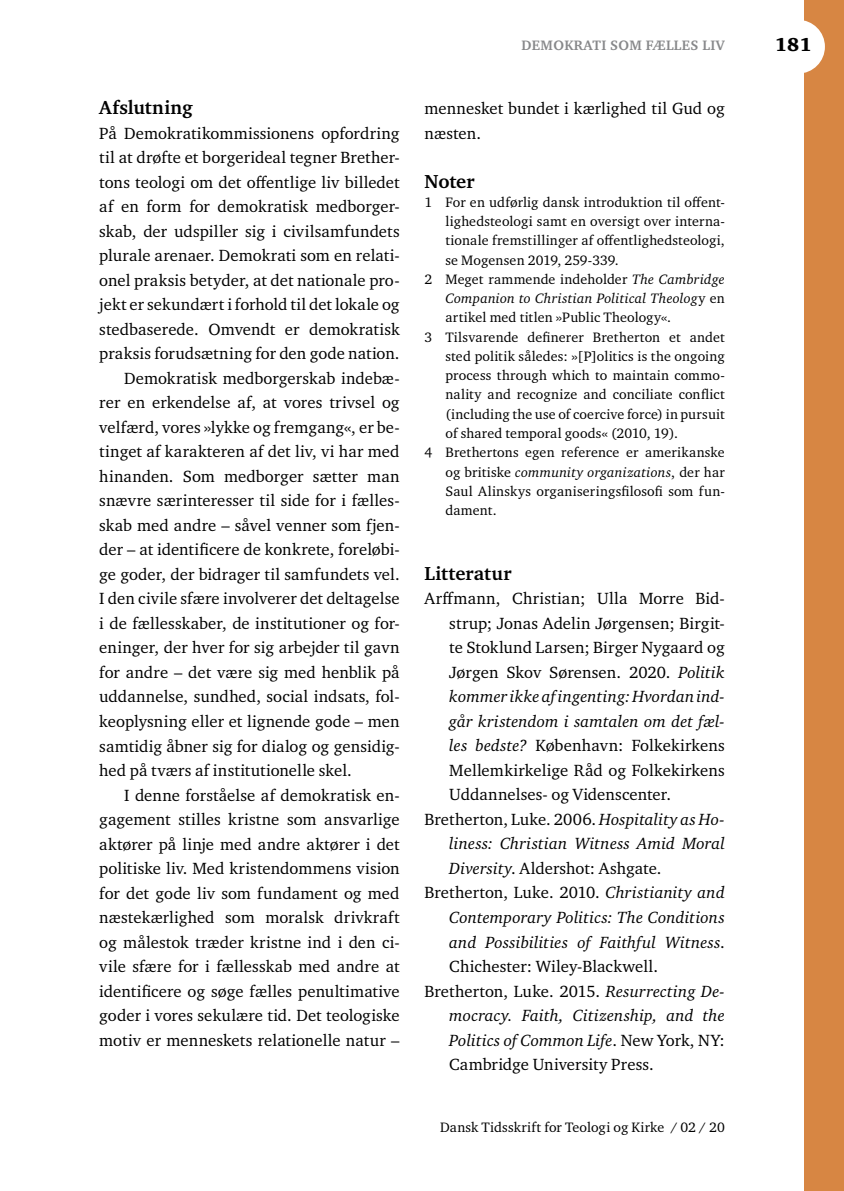
<style>
.page{position:relative;width:844px;height:1191px;background:#fff}
.page>*{position:absolute;margin:0;border:0;box-sizing:border-box;transform-origin:0 0}
.t1{font:700 19.25px "Charter ITC Std";letter-spacing:.01em;color:#000}
.t2{font:900 19.25px "Charter ITC Std";color:#000}
.t3{font:16.62px/24.5px "Charter ITC Std";letter-spacing:.005em;color:#000}
.t4{font:italic 16.62px "Charter ITC Std";letter-spacing:.01em;color:#000}
.t5{font:14px "Charter ITC Std";letter-spacing:.015em;color:#000}
.t6{font:italic 14px "Charter ITC Std";letter-spacing:.015em;color:#000}
.t7{font:700 14px "Charter ITC Std";letter-spacing:.025em;color:#87888a}
.s1{font-style:italic}
.s2{font-style:normal}
</style>
<div class="page">
<div style="left:804px;top:0;width:39px;height:1191px;background:#d78643"></div>
<div style="left:771px;top:20px;width:53px;height:54px;background:#fff;border-radius:50%"></div>
<p class="t1" style="left:99px;top:96px;width:95px">Afslutning</p>
<p class="t3" style="left:99px;top:120px;width:302px">På Demokratikommissionens opfordring</p>
<p class="t3" style="left:99px;top:145px;width:302px">til at drøfte et borgerideal tegner Brether-</p>
<p class="t3" style="left:99px;top:169px;width:302px">tons teologi om det offentlige liv billedet</p>
<p class="t3" style="left:99px;top:194px;width:302px">af en form for demokratisk medborger-</p>
<p class="t3" style="left:99px;top:218px;width:302px">skab, der udspiller sig i civilsamfundets</p>
<p class="t3" style="left:99px;top:243px;width:302px">plurale arenaer. Demokrati som en relati-</p>
<p class="t3" style="left:99px;top:267px;width:302px">onel praksis betyder, at det nationale pro-</p>
<p class="t3" style="left:99px;top:292px;width:302px">jekt er sekundært i forhold til det lokale og</p>
<p class="t3" style="left:99px;top:316px;width:302px">stedbaserede. Omvendt er demokratisk</p>
<p class="t3" style="left:99px;top:341px;width:302px">praksis forudsætning for den gode nation.</p>
<p class="t3" style="left:124px;top:365px;width:277px">Demokratisk medborgerskab indebæ-</p>
<p class="t3" style="left:99px;top:390px;width:302px">rer en erkendelse af, at vores trivsel og</p>
<p class="t3" style="left:99px;top:414px;width:302px">velfærd, vores »lykke og fremgang«, er be-</p>
<p class="t3" style="left:99px;top:439px;width:302px">tinget af karakteren af det liv, vi har med</p>
<p class="t3" style="left:99px;top:463px;width:302px">hinanden. Som medborger sætter man</p>
<p class="t3" style="left:99px;top:488px;width:302px">snævre særinteresser til side for i fælles-</p>
<p class="t3" style="left:99px;top:512px;width:302px">skab med andre – såvel venner som fjen-</p>
<p class="t3" style="left:99px;top:537px;width:302px">der – at identificere de konkrete, foreløbi-</p>
<p class="t3" style="left:99px;top:561px;width:302px">ge goder, der bidrager til samfundets vel.</p>
<p class="t3" style="left:99px;top:586px;width:302px">I den civile sfære involverer det deltagelse</p>
<p class="t3" style="left:99px;top:610px;width:302px">i de fællesskaber, de institutioner og for-</p>
<p class="t3" style="left:99px;top:635px;width:302px">eninger, der hver for sig arbejder til gavn</p>
<p class="t3" style="left:99px;top:660px;width:302px">for andre – det være sig med henblik på</p>
<p class="t3" style="left:99px;top:684px;width:302px">uddannelse, sundhed, social indsats, fol-</p>
<p class="t3" style="left:99px;top:709px;width:302px">keoplysning eller et lignende gode – men</p>
<p class="t3" style="left:99px;top:733px;width:302px">samtidig åbner sig for dialog og gensidig-</p>
<p class="t3" style="left:99px;top:758px;width:254px">hed på tværs af institutionelle skel.</p>
<p class="t3" style="left:124px;top:782px;width:277px">I denne forståelse af demokratisk en-</p>
<p class="t3" style="left:99px;top:807px;width:302px">gagement stilles kristne som ansvarlige</p>
<p class="t3" style="left:99px;top:831px;width:302px">aktører på linje med andre aktører i det</p>
<p class="t3" style="left:99px;top:856px;width:302px">politiske liv. Med kristendommens vision</p>
<p class="t3" style="left:99px;top:880px;width:302px">for det gode liv som fundament og med</p>
<p class="t3" style="left:99px;top:905px;width:302px">næstekærlighed som moralsk drivkraft</p>
<p class="t3" style="left:99px;top:929px;width:302px">og målestok træder kristne ind i den ci-</p>
<p class="t3" style="left:99px;top:954px;width:302px">vile sfære for i fællesskab med andre at</p>
<p class="t3" style="left:99px;top:978px;width:302px">identificere og søge fælles penultimative</p>
<p class="t3" style="left:99px;top:1003px;width:302px">goder i vores sekulære tid. Det teologiske</p>
<p class="t3" style="left:99px;top:1027px;width:302px">motiv er menneskets relationelle natur –</p>
<p class="t7" style="left:521px;top:37px;width:204px">DEMOKRATI SOM FÆLLES LIV</p>
<p class="t3" style="left:424px;top:96px;width:302px">mennesket bundet i kærlighed til Gud og næsten.</p>
<p class="t1" style="left:424px;top:169px;width:52px">Noter</p>
<p class="t5" style="left:424px;top:193px;width:302px">1 For en udførlig dansk introduktion til offent-</p>
<p class="t5" style="left:445px;top:213px;width:281px">lighedsteologi samt en oversigt over interna-</p>
<p class="t5" style="left:445px;top:232px;width:281px">tionale fremstillinger af offentlighedsteologi,</p>
<p class="t5" style="left:445px;top:251px;width:175px">se Mogensen 2019, 259-339.</p>
<p class="t5" style="left:424px;top:270px;width:302px">2 Meget rammende indeholder <span class="s1">The Cambridge</span></p>
<p class="t6" style="left:445px;top:290px;width:281px">Companion to Christian Political Theolog<span class="s2">y en</span></p>
<p class="t5" style="left:445px;top:309px;width:227px">artikel med titlen »Public Theology«.</p>
<p class="t5" style="left:424px;top:328px;width:302px">3 Tilsvarende definerer Bretherton et andet</p>
<p class="t5" style="left:445px;top:347px;width:281px">sted politik således: »[P]olitics is the ongoing</p>
<p class="t5" style="left:445px;top:367px;width:281px">process through which to maintain commo-</p>
<p class="t5" style="left:445px;top:386px;width:281px">nality and recognize and conciliate conflict</p>
<p class="t5" style="left:445px;top:405px;width:281px">(including the use of coercive force) in pursuit</p>
<p class="t5" style="left:445px;top:424px;width:234px">of shared temporal goods« (2010, 19).</p>
<p class="t5" style="left:424px;top:444px;width:302px">4 Brethertons egen reference er amerikanske</p>
<p class="t6" style="left:445px;top:463px;width:281px"><span class="s2">og britiske</span> community organizations<span class="s2">, der har</span></p>
<p class="t5" style="left:445px;top:482px;width:281px">Saul Alinskys organiseringsfilosofi som fun-</p>
<p class="t5" style="left:445px;top:501px;width:53px">dament.</p>
<p class="t1" style="left:424px;top:561px;width:88px">Litteratur</p>
<p class="t3" style="left:424px;top:586px;width:302px">Arffmann, Christian; Ulla Morre Bid-</p>
<p class="t3" style="left:449px;top:610px;width:277px">strup; Jonas Adelin Jørgensen; Birgit-</p>
<p class="t3" style="left:449px;top:635px;width:277px">te Stoklund Larsen; Birger Nygaard og</p>
<p class="t3" style="left:449px;top:659px;width:277px">Jørgen Skov Sørensen. 2020. <span class="s1">Politik</span></p>
<p class="t4" style="left:449px;top:686px;width:277px">kommer ikke af ingenting: Hvordan ind-</p>
<p class="t4" style="left:449px;top:711px;width:277px">går kristendom i samtalen om det fæl-</p>
<p class="t3" style="left:449px;top:733px;width:277px"><span class="s1">les bedste?</span> København: Folkekirkens</p>
<p class="t3" style="left:449px;top:757px;width:277px">Mellemkirkelige Råd og Folkekirkens</p>
<p class="t3" style="left:449px;top:782px;width:223px">Uddannelses- og Videnscenter.</p>
<p class="t3" style="left:424px;top:806px;width:302px">Bretherton, Luke. 2006. <span class="s1">Hospitality as Ho-</span></p>
<p class="t4" style="left:449px;top:833px;width:277px">liness: Christian Witness Amid Moral</p>
<p class="t3" style="left:449px;top:855px;width:214px"><span class="s1">Diversity</span>. Aldershot: Ashgate.</p>
<p class="t3" style="left:424px;top:880px;width:302px">Bretherton, Luke. 2010. <span class="s1">Christianity and</span></p>
<p class="t4" style="left:449px;top:907px;width:277px">Contemporary Politics: The Conditions</p>
<p class="t4" style="left:449px;top:931px;width:277px">and Possibilities of Faithful Witness<span class="s2">.</span></p>
<p class="t3" style="left:449px;top:953px;width:210px">Chichester: Wiley-Blackwell.</p>
<p class="t3" style="left:424px;top:978px;width:302px">Bretherton, Luke. 2015. <span class="s1">Resurrecting De-</span></p>
<p class="t4" style="left:449px;top:1005px;width:277px">mocracy. Faith, Citizenship, and the</p>
<p class="t4" style="left:449px;top:1029px;width:277px">Politics of Common Life<span class="s2">. New York, NY:</span></p>
<p class="t3" style="left:449px;top:1051px;width:206px">Cambridge University Press.</p>
<p class="t5" style="left:440px;top:1118px;width:286px">Dansk Tidsskrift for Teologi og Kirke / 02 / 20</p>
<p class="t2" style="left:774px;top:33px;width:38px">181</p>
</div>
